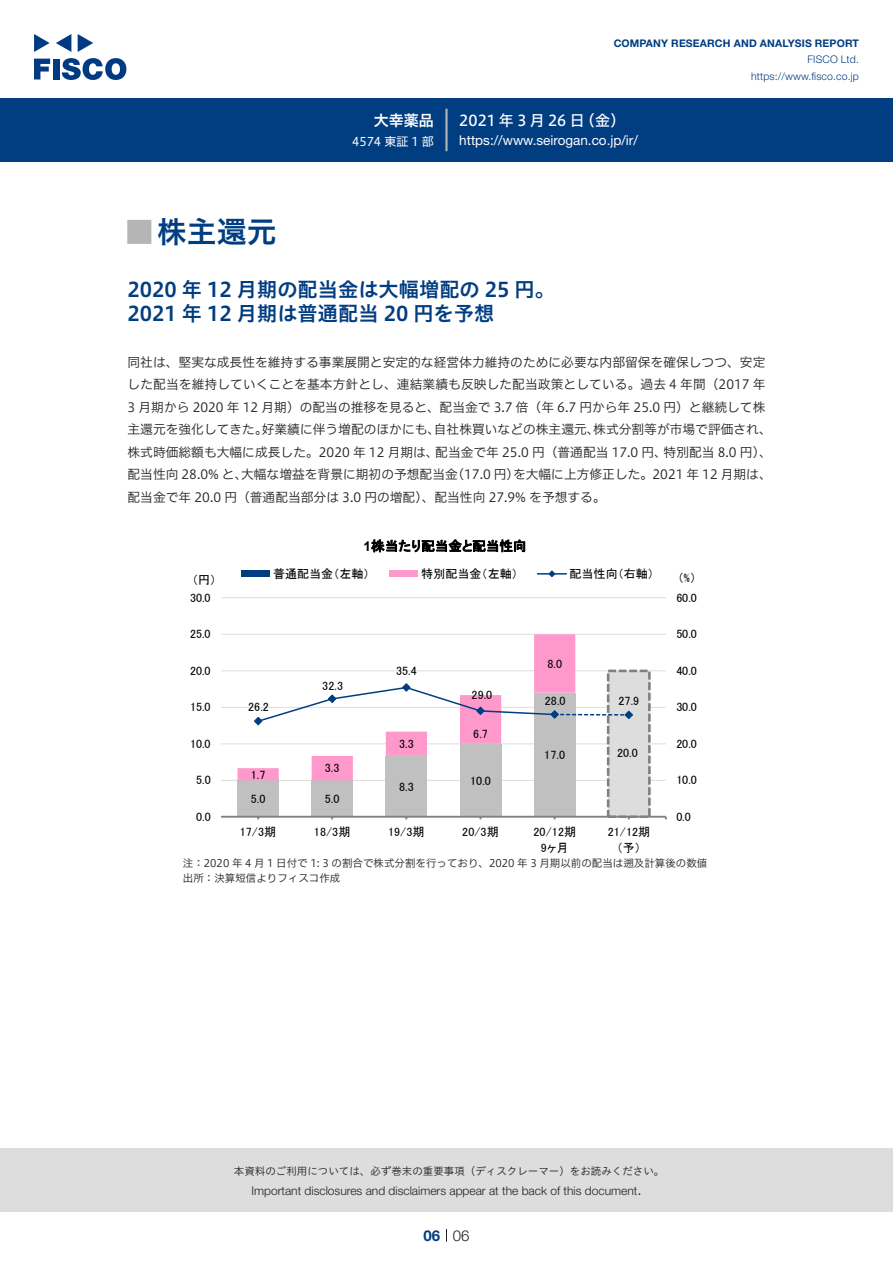
<style>
.page{position:relative;width:893px;height:1263px;background:#fff}
.page>*{position:absolute;margin:0;border:0;box-sizing:border-box;transform-origin:0 0}
.t1{font:30px "Hiragino UD Sans Std N W6";color:#003d81}
.t2{font:700 24px "Koz Go Pro";color:#b5b5b6}
.t3{font:20.25px/24px "Hiragino UD Sans Std W6";color:#003d81}
.t4{font:15px "Hiragino UD Sans F Std N W5";letter-spacing:.01em;color:#fff}
.t5{font:15px "Hiragino UD Sans F Std N W6";color:#fff}
.t6{font:300 15px "Helvetica Neue LT Std";color:#231f20}
.t7{font:700 15px "Helvetica Neue LT Std";color:#003d81}
.t8{font:13.5px "Helvetica Neue LT Std";color:#fff}
.t9{font:13.5px "MS P Gothic";letter-spacing:.005em;color:#000}
.t10{font:12.75px/22.5px "Hiragino UD Sans F Std N W3";color:#231f20}
.t11{font:12.15px "MS P Gothic";color:#000}
.t12{font:12px/15.6px "MS P Gothic";color:#000;text-align:center}
.t13{font:300 12px "Helvetica Neue LT Std";color:#231f20}
.t14{font:12px "Hiragino UD Sans F Std N W4";color:#fff}
.t15{font:10.5px/15px "Hiragino UD Sans F Std N W3";color:#231f20}
.t16{font:10.5px "Hiragino UD Sans Std W3";color:#231f20}
.t17{font:700 10.5px "Helvetica Neue LT Std";letter-spacing:.015em;color:#003d81}
.t18{font:300 10.5px/16.5px "Helvetica Neue LT Std";letter-spacing:.015em;color:#003d81;text-align:right}
.s1{font-family:"Arial";font-weight:700}
</style>
<div class="page">
<div style="left:0;top:1148px;width:893px;height:64px;background:#ddd"></div>
<svg style="left:34px;top:59px;width:16px;height:20px"></svg>
<div style="left:53px;top:59px;width:6px;height:20px;background:#003a83"></div>
<svg style="left:62px;top:58px;width:64px;height:22px"></svg>
<svg style="left:34px;top:34px;width:16px;height:18px"></svg>
<svg style="left:78px;top:34px;width:15px;height:18px"></svg>
<svg style="left:56px;top:34px;width:15px;height:18px"></svg>
<div style="left:0;top:98px;width:893px;height:64px;background:#003d81"></div>
<hr style="left:445px;top:109px;width:3px;height:42px;background:#b5b5b6">
<svg style="left:446px;top:1229px;width:1px;height:13px"></svg>
<hr style="left:221px;top:780px;width:445px;height:1px;background:#ddd">
<hr style="left:221px;top:743px;width:445px;height:1px;background:#ddd">
<hr style="left:221px;top:707px;width:445px;height:1px;background:#ddd">
<hr style="left:221px;top:670px;width:445px;height:1px;background:#ddd">
<hr style="left:221px;top:634px;width:445px;height:1px;background:#ddd">
<hr style="left:221px;top:597px;width:445px;height:1px;background:#ddd">
<div style="left:237px;top:780px;width:42px;height:37px;background:#c0c0c0"></div>
<div style="left:312px;top:780px;width:41px;height:37px;background:#c0c0c0"></div>
<div style="left:386px;top:756px;width:41px;height:61px;background:#c0c0c0"></div>
<div style="left:460px;top:744px;width:41px;height:73px;background:#c0c0c0"></div>
<div style="left:534px;top:693px;width:41px;height:124px;background:#c0c0c0"></div>
<div style="left:608px;top:671px;width:41px;height:146px;background:#ddd"></div>
<div style="left:607px;top:670px;width:44px;height:148px;border:3px dashed #808080"></div>
<svg style="left:237px;top:634px;width:338px;height:146px"></svg>
<hr style="left:221px;top:816px;width:445px;height:2px;background:#808080">
<svg style="left:253px;top:683px;width:380px;height:43px"></svg>
<div style="left:241px;top:571px;width:29px;height:6px;background:#003d81"></div>
<div style="left:389px;top:571px;width:29px;height:6px;background:#f9c"></div>
<hr style="left:538px;top:573px;width:28px;height:2px;background:#003d81">
<svg style="left:548px;top:570px;width:8px;height:7px"></svg>
<p class="t5" style="left:374px;top:109px;width:62px">大幸薬品</p>
<p class="t14" style="left:352px;top:132px;width:83px">4574 東証 1 部</p>
<p class="t17" style="left:614px;top:37px;width:247px">COMPANY RESEARCH AND ANALYSIS REPORT</p>
<p class="t18" style="left:751px;top:51px;width:109px">FISCO Ltd. https://www.fisco.co j p.</p>
<p class="t4" style="left:580px;top:109px;width:47px">（金(</p>
<p class="t4" style="left:459px;top:109px;width:127px">2021年 3月26 日</p>
<p class="t8" style="left:459px;top:132px;width:180px">https://www.seirogan. c o j p. /i r/</p>
<h1 class="t1" style="left:157px;top:209px;width:121px">株主還元</h1>
<h2 class="t2" style="left:128px;top:217px;width:25px">█</h2>
<h3 class="t3" style="left:128px;top:276px;width:429px">2020 年 12 月期の配当金は大幅増配の 25 円。<br>2021 年 12 月期は普通配当 20 円を予想</h3>
<p class="t10" style="left:128px;top:350px;width:639px">同社は、堅実な成長性を維持する事業展開と安定的な経営体力維持のために必要な内部留保を確保しつつ、安定</p>
<p class="t10" style="left:128px;top:373px;width:639px">した配当を維持していくことを基本方針とし、連結業績も反映した配当政策としている。過去 4 年間（2017 年</p>
<p class="t10" style="left:128px;top:395px;width:639px">3 月期から 2020 年 12 月期）の配当の推移を見ると、配当金で 3.7 倍（年 6.7 円から年 25.0 円）と継続して株</p>
<p class="t10" style="left:593px;top:418px;width:180px">株式分割等が市場で評価され、</p>
<p class="t10" style="left:434px;top:418px;width:167px">自社株買いなどの株主還元、</p>
<p class="t10" style="left:262px;top:418px;width:180px">好業績に伴う増配のほかにも、</p>
<p class="t10" style="left:128px;top:418px;width:142px">主還元を強化してきた。</p>
<p class="t10" style="left:128px;top:440px;width:313px">株式時価総額も大幅に成長した。2020 年 12 月期は、</p>
<p class="t10" style="left:435px;top:440px;width:233px">配当金で年 25.0 円（普通配当 17.0 円、</p>
<p class="t10" style="left:664px;top:440px;width:110px">特別配当 8.0 円、(</p>
<p class="t10" style="left:241px;top:463px;width:218px">大幅な増益を背景に期初の予想配当金</p>
<p class="t10" style="left:513px;top:463px;width:260px">を大幅に上方修正した。2021 年 12 月期は、</p>
<p class="t10" style="left:128px;top:463px;width:480px">配当性向 28.0% と、<br>配当金で年 20.0 円（普通配当部分は 3.0 円の増配）、配当性向 27.9% を予想する。</p>
<p class="t10" style="left:451px;top:463px;width:69px">（17.0 円）</p>
<p class="t9" style="left:364px;top:539px;width:164px"><span class="s1">1</span>株当たり配当金と配当性向</p>
<p class="t12" style="left:192px;top:572px;width:26px">円（ (</p>
<p class="t12" style="left:273px;top:566px;width:98px">普通配当金（左軸）</p>
<p class="t12" style="left:421px;top:566px;width:98px">特別配当金（左軸）</p>
<p class="t12" style="left:569px;top:566px;width:86px">配当性向（右軸(</p>
<p class="t12" style="left:678px;top:570px;width:20px">(%)</p>
<p class="t12" style="left:190px;top:590px;width:22px">30.0</p>
<p class="t12" style="left:676px;top:590px;width:22px">60.0</p>
<p class="t12" style="left:190px;top:626px;width:22px">25.0</p>
<p class="t12" style="left:676px;top:626px;width:22px">50.0</p>
<p class="t12" style="left:190px;top:663px;width:22px">20.0</p>
<p class="t12" style="left:396px;top:663px;width:22px">35.4</p>
<p class="t12" style="left:547px;top:656px;width:16px">8.0</p>
<p class="t12" style="left:676px;top:663px;width:22px">40.0</p>
<p class="t12" style="left:190px;top:699px;width:22px">15.0</p>
<p class="t12" style="left:248px;top:698px;width:22px">26.2</p>
<p class="t12" style="left:322px;top:677px;width:22px">32.3</p>
<p class="t12" style="left:472px;top:687px;width:22px">29.0</p>
<p class="t12" style="left:545px;top:693px;width:22px">28.0</p>
<p class="t12" style="left:618px;top:693px;width:22px">27.9</p>
<p class="t12" style="left:676px;top:699px;width:22px">30.0</p>
<p class="t12" style="left:190px;top:736px;width:22px">10.0</p>
<p class="t12" style="left:399px;top:736px;width:16px">3.3</p>
<p class="t12" style="left:473px;top:726px;width:16px">6.7</p>
<p class="t12" style="left:544px;top:747px;width:22px">17.0</p>
<p class="t12" style="left:617px;top:745px;width:22px">20.0</p>
<p class="t12" style="left:676px;top:736px;width:22px">20.0</p>
<p class="t11" style="left:196px;top:774px;width:16px">5.0</p>
<p class="t12" style="left:251px;top:766px;width:16px">1.7</p>
<p class="t12" style="left:325px;top:760px;width:16px">3.3</p>
<p class="t11" style="left:399px;top:780px;width:16px">8.3</p>
<p class="t12" style="left:470px;top:772px;width:22px">10.0</p>
<p class="t11" style="left:676px;top:774px;width:22px">10.0</p>
<p class="t12" style="left:251px;top:791px;width:16px">5.0</p>
<p class="t12" style="left:325px;top:791px;width:16px">5.0</p>
<p class="t12" style="left:196px;top:809px;width:16px">0.0</p>
<p class="t12" style="left:676px;top:809px;width:16px">0.0</p>
<p class="t12" style="left:240px;top:824px;width:38px">17/3期</p>
<p class="t12" style="left:314px;top:824px;width:38px">18/3期</p>
<p class="t12" style="left:388px;top:824px;width:38px">19/3期</p>
<p class="t12" style="left:462px;top:824px;width:38px">20/3期</p>
<p class="t12" style="left:533px;top:824px;width:44px">20/12期</p>
<p class="t12" style="left:541px;top:840px;width:29px">9ヶ月</p>
<p class="t12" style="left:608px;top:824px;width:44px">21/12期予（ (</p>
<p class="t15" style="left:183px;top:855px;width:526px">注：2020 年 4 月 1 日付で 1: 3 の割合で株式分割を行っており、2020 年 3 月期以前の配当は遡及計算後の数値出所：決算短信よりフィスコ作成</p>
<p class="t16" style="left:234px;top:1163px;width:432px">本資料のご利用については、必ず巻末の重要事項（ディスクレーマー）をお読みください。</p>
<p class="t6" style="left:637px;top:1180px;width:6px">.</p>
<p class="t13" style="left:251px;top:1183px;width:387px">Important disclosures and disclaimers appear at the back of this document</p>
<p class="t7" style="left:423px;top:1226px;width:18px">06</p>
<p class="t6" style="left:453px;top:1226px;width:18px">06</p>
</div>
